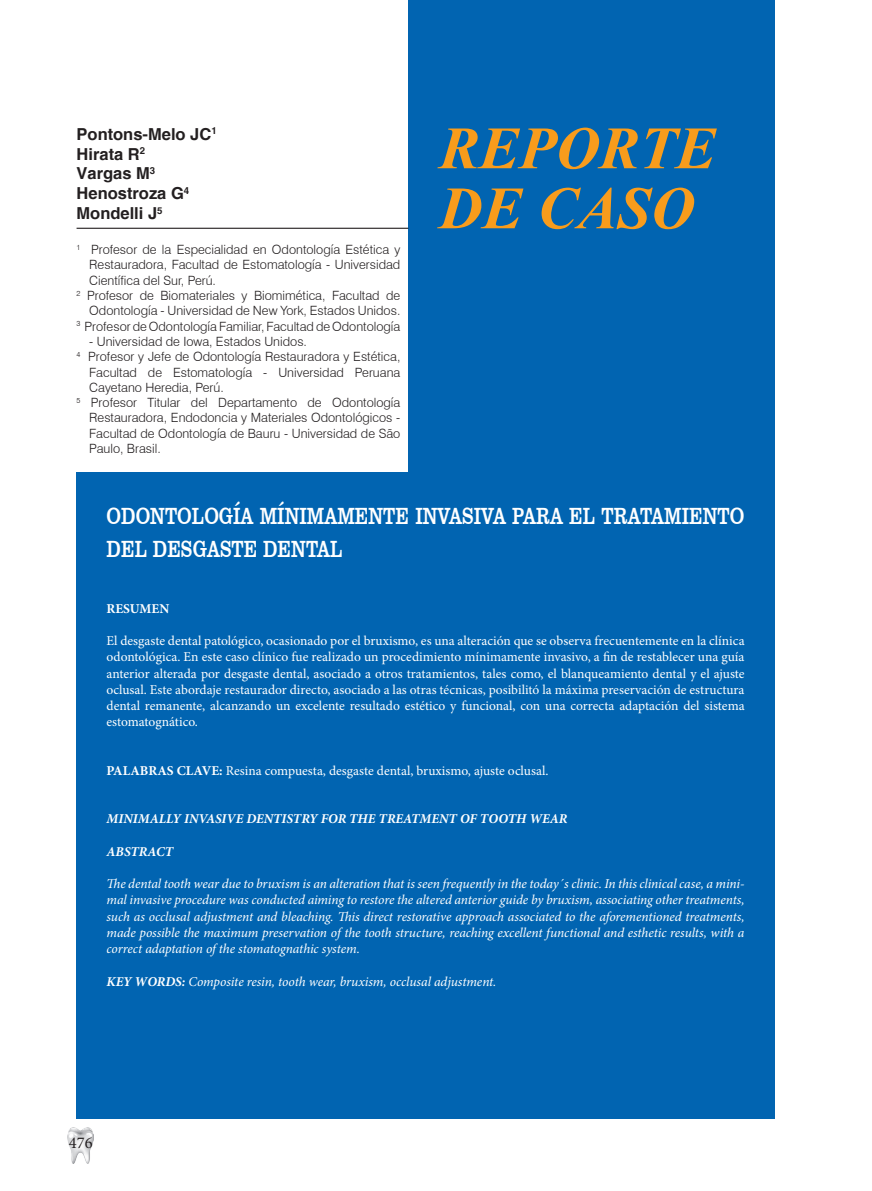
<style>
.page{position:relative;width:872px;height:1191px;background:#fff}
.page>*{position:absolute;margin:0;border:0;box-sizing:border-box;transform-origin:0 0}
.t1{font:italic 700 60px/60px "Times New Roman";color:#f89c1c}
.t2{font:24px/33px "Clarendon BT";color:#fff;scale:.75 1}
.t3{font:700 16.5px/19.8px "Switzerland";color:#231f20}
.t4{font:16.5px "Minion Pro";color:#231f20}
.t5{font:13.5px/16.2px "Minion Pro";color:#fff;text-align:justify}
.t6{font:italic 13.5px/16.2px "Minion Pro";letter-spacing:-.01em;color:#fff;text-align:justify}
.t7{font:italic 700 13.5px "Minion Pro";color:#fff}
.t8{font:700 13.5px "Minion Pro";color:#fff}
.t9{font:300 12.75px "Swiss 721 BT";color:#231f20}
.s1{font-weight:700}
</style>
<div class="page">
<img style="left:68px;top:1127px;width:26px;height:36px">
<div style="left:408px;top:0;width:366px;height:484px;background:#0164b1"></div>
<div style="left:77px;top:472px;width:697px;height:646px;background:#0164b1"></div>
<hr style="left:77px;top:228px;width:331px;height:1px;background:#231f20">
<p class="t3" style="left:77px;top:124px;width:142px">Pontons-Melo JC<sup>1<br></sup>Hirata R<sup>2<br></sup>Vargas M<sup>3<br></sup>Henostroza G<sup>4<br></sup>Mondelli J<sup>5</sup></p>
<p class="t9" style="left:77px;top:242px;width:325px"><sup>1</sup> Profesor de la Especialidad en Odontología Estética y</p>
<p class="t9" style="left:89px;top:257px;width:312px">Restauradora, Facultad de Estomatología - Universidad</p>
<p class="t9" style="left:89px;top:272px;width:128px">Científica del Sur, Perú.</p>
<p class="t9" style="left:77px;top:288px;width:325px"><sup>2</sup> Profesor de Biomateriales y Biomimética, Facultad de</p>
<p class="t9" style="left:89px;top:303px;width:312px">Odontología - Universidad de New York, Estados Unidos.</p>
<p class="t9" style="left:77px;top:318px;width:325px"><sup>3</sup> Profesor de Odontología Familiar, Facultad de Odontología</p>
<p class="t9" style="left:89px;top:334px;width:219px">- Universidad de Iowa, Estados Unidos.</p>
<p class="t9" style="left:77px;top:349px;width:325px"><sup>4</sup> Profesor y Jefe de Odontología Restauradora y Estética,</p>
<p class="t9" style="left:89px;top:364px;width:312px">Facultad de Estomatología - Universidad Peruana</p>
<p class="t9" style="left:89px;top:379px;width:136px">Cayetano Heredia, Perú.</p>
<p class="t9" style="left:77px;top:395px;width:325px"><sup>5</sup> Profesor Titular del Departamento de Odontología</p>
<p class="t9" style="left:89px;top:410px;width:312px">Restauradora, Endodoncia y Materiales Odontológicos -</p>
<p class="t9" style="left:89px;top:425px;width:312px">Facultad de Odontología de Bauru - Universidad de São</p>
<p class="t9" style="left:89px;top:441px;width:73px">Paulo, Brasil.</p>
<h1 class="t1" style="left:439px;top:116px;width:278px">REPORTE<br>DE CASO</h1>
<h2 class="t2" style="left:107px;top:498px;width:852px">ODONTOLOGÍA MÍNIMAMENTE INVASIVA PARA EL TRATAMIENTO<br>DEL DESGASTE DENTAL</h2>
<p class="t8" style="left:107px;top:599px;width:64px">RESUMEN</p>
<p class="t5" style="left:107px;top:633px;width:639px">El desgaste dental patológico, ocasionado por el bruxismo, es una alteración que se observa frecuentemente en la clínica odontológica. En este caso clínico fue realizado un procedimiento mínimamente invasivo, a fin de restablecer una guía anterior alterada por desgaste dental, asociado a otros tratamientos, tales como, el blanqueamiento dental y el ajuste oclusal. Este abordaje restaurador directo, asociado a las otras técnicas, posibilitó la máxima preservación de estructura dental remanente, alcanzando un excelente resultado estético y funcional, con una correcta adaptación del sistema estomatognático.</p>
<p class="t5" style="left:107px;top:762px;width:443px"><span class="s1">PALABRAS CLAVE:</span> Resina compuesta, desgaste dental, bruxismo, ajuste oclusal.</p>
<p class="t7" style="left:107px;top:809px;width:462px">MINIMALLY INVASIVE DENTISTRY FOR THE TREATMENT OF TOOTH WEAR</p>
<p class="t7" style="left:107px;top:842px;width:68px">ABSTRACT</p>
<p class="t6" style="left:107px;top:875px;width:639px">The dental tooth wear due to bruxism is an alteration that is seen frequently in the today´s clinic. In this clinical case, a mini&shy;mal invasive procedure was conducted aiming to restore the altered anterior guide by bruxism, associating other treatments, such as occlusal adjustment and bleaching. This direct restorative approach associated to the aforementioned treatments, made possible the maximum preservation of the tooth structure, reaching excellent functional and esthetic results, with a correct adaptation of the stomatognathic system.</p>
<p class="t6" style="left:107px;top:973px;width:391px"><span class="s1">KEY WORDS:</span> Composite resin, tooth wear, bruxism, occlusal adjustment.</p>
<p class="t4" style="left:69px;top:1132px;width:25px">476</p>
</div>
